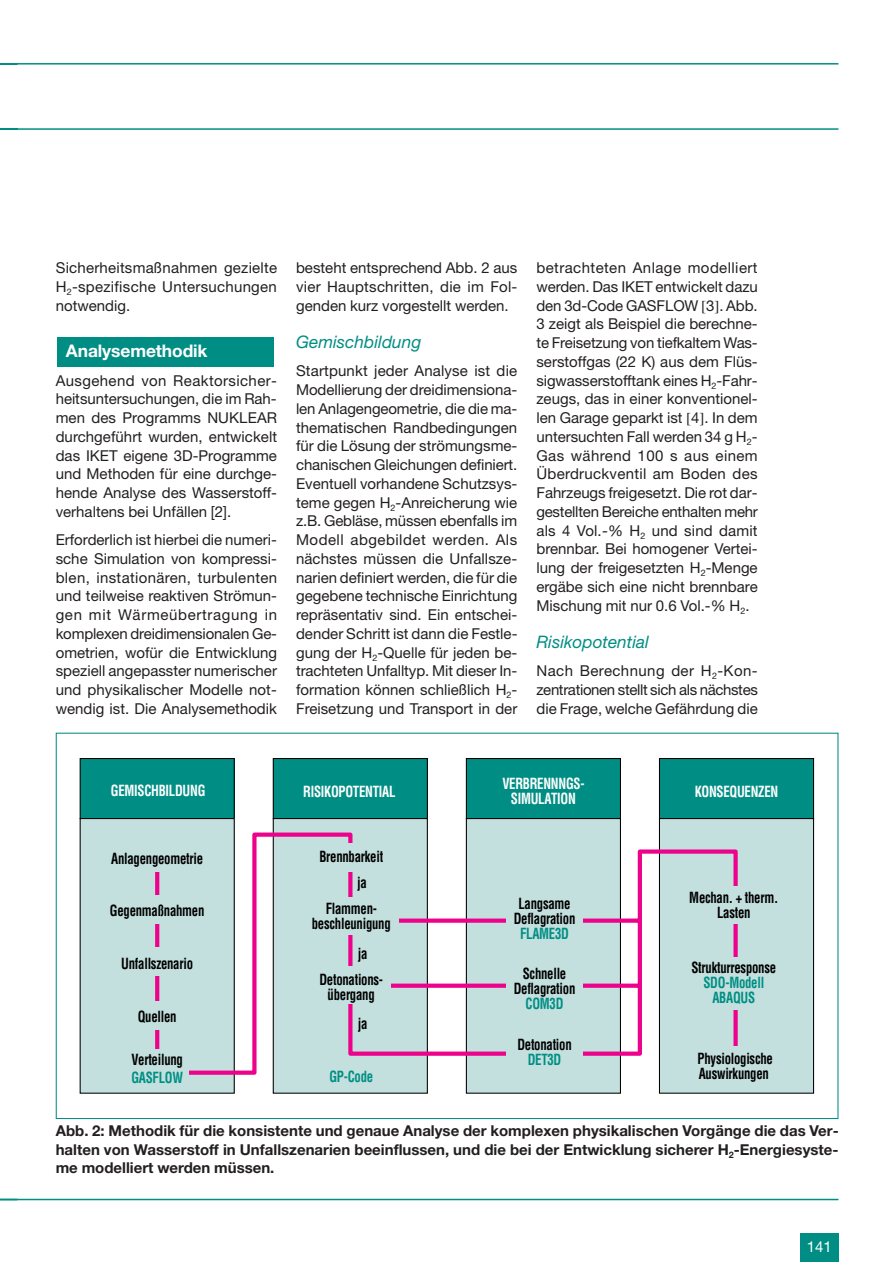
<style>
.page{position:relative;width:893px;height:1262px;background:#fff}
.page>*{position:absolute;margin:0;border:0;box-sizing:border-box;transform-origin:0 0}
.t1{font:700 17.4px "Helvetica Neue";letter-spacing:-.005em;color:#fff}
.t2{font:italic 17.25px "Helvetica Neue";color:#008e84}
.t3{font:15px/18.8px "Helvetica Neue";color:#231f20;text-align:justify}
.t4{font:700 condensed 15px/15px "Helvetica";letter-spacing:-.02em;color:#000;text-align:center;scale:.85 1}
.t5{font:700 15px/18.8px "Helvetica Neue";color:#231f20;text-align:justify}
.t6{font:700 condensed 15px/15px "Helvetica";letter-spacing:-.02em;color:#fff;text-align:center;scale:.85 1}
.t7{font:700 condensed 15px/15px "Helvetica";letter-spacing:-.02em;color:#008e84;text-align:center;scale:.85 1}
.t8{font:15px "Helvetica Neue";color:#fff}
</style>
<div class="page">
<div style="left:57px;top:337px;width:217px;height:30px;background:#008e84"></div>
<div style="left:800px;top:1233px;width:38px;height:28px;background:#008e84"></div>
<hr style="left:0;top:63px;width:838px;height:2px;background:#008e84">
<hr style="left:0;top:128px;width:838px;height:2px;background:#008e84">
<hr style="left:0;top:1198px;width:838px;height:2px;background:#008e84">
<svg style="left:0;top:1198px;width:17px;height:1px"></svg>
<div style="left:80px;top:758px;width:154px;height:60px;background:#008e84"></div>
<div style="left:80px;top:758px;width:155px;height:61px;border:1px solid #000"></div>
<div style="left:80px;top:818px;width:154px;height:275px;background:#c3e0de"></div>
<div style="left:80px;top:818px;width:155px;height:275px;border:1px solid #000"></div>
<div style="left:273px;top:758px;width:154px;height:60px;background:#008e84"></div>
<div style="left:273px;top:758px;width:155px;height:61px;border:1px solid #000"></div>
<div style="left:273px;top:818px;width:154px;height:275px;background:#c3e0de"></div>
<div style="left:466px;top:758px;width:154px;height:60px;background:#008e84"></div>
<div style="left:466px;top:758px;width:155px;height:61px;border:1px solid #000"></div>
<div style="left:466px;top:818px;width:154px;height:275px;background:#c3e0de"></div>
<div style="left:659px;top:758px;width:154px;height:60px;background:#008e84"></div>
<div style="left:659px;top:758px;width:155px;height:61px;border:1px solid #000"></div>
<div style="left:659px;top:818px;width:154px;height:275px;background:#c3e0de"></div>
<div style="left:659px;top:818px;width:155px;height:275px;border:1px solid #000"></div>
<svg style="left:155px;top:830px;width:583px;height:246px"></svg>
<div style="left:137px;top:843px;width:36px;height:28px;background:#c3e0de"></div>
<div style="left:330px;top:843px;width:36px;height:28px;background:#c3e0de"></div>
<div style="left:330px;top:897px;width:68px;height:37px;background:#c3e0de"></div>
<div style="left:330px;top:966px;width:60px;height:37px;background:#c3e0de"></div>
<div style="left:506px;top:1032px;width:76px;height:37px;background:#c3e0de"></div>
<div style="left:506px;top:962px;width:76px;height:37px;background:#c3e0de"></div>
<div style="left:506px;top:906px;width:76px;height:37px;background:#c3e0de"></div>
<div style="left:697px;top:886px;width:76px;height:37px;background:#c3e0de"></div>
<div style="left:696px;top:957px;width:76px;height:52px;background:#c3e0de"></div>
<div style="left:699px;top:1045px;width:76px;height:37px;background:#c3e0de"></div>
<div style="left:137px;top:895px;width:36px;height:28px;background:#c3e0de"></div>
<div style="left:137px;top:947px;width:36px;height:28px;background:#c3e0de"></div>
<div style="left:137px;top:1001px;width:36px;height:28px;background:#c3e0de"></div>
<div style="left:137px;top:1049px;width:51px;height:35px;background:#c3e0de"></div>
<p class="t3" style="left:56px;top:260px;width:223px">Sicherheitsmaßnahmen gezielte H<sub>2</sub>-spezifische Untersuchungen notwendig.</p>
<p class="t1" style="left:66px;top:345px;width:143px">Analysemethodik</p>
<p class="t3" style="left:56px;top:372px;width:223px">Ausgehend von Reaktorsicher&shy;heitsuntersuchungen, die im Rah&shy;men des Programms NUKLEAR durchgeführt wurden, entwickelt das IKET eigene 3D-Programme und Methoden für eine durchge&shy;hende Analyse des Wasserstoff&shy;verhaltens bei Unfällen [2].</p>
<p class="t3" style="left:56px;top:532px;width:223px">Erforderlich ist hierbei die numeri&shy;sche Simulation von kompressi&shy;blen, instationären, turbulenten und teilweise reaktiven Strömun&shy;gen mit Wärmeübertragung in komplexen dreidimensionalen Ge&shy;ometrien, wofür die Entwicklung speziell angepasster numerischer und physikalischer Modelle not&shy;wendig ist. Die Analysemethodik</p>
<p class="t3" style="left:296px;top:260px;width:223px">besteht entsprechend Abb. 2 aus vier Hauptschritten, die im Fol&shy;genden kurz vorgestellt werden.</p>
<p class="t2" style="left:296px;top:336px;width:127px">Gemischbildung</p>
<p class="t3" style="left:296px;top:363px;width:223px">Startpunkt jeder Analyse ist die Modellierung der dreidimensiona&shy;len Anlagengeometrie, die die ma&shy;thematischen Randbedingungen für die Lösung der strömungsme&shy;chanischen Gleichungen definiert.<br>Eventuell vorhandene Schutzsys&shy;teme gegen H<sub>2</sub>-Anreicherung wie z.B. Gebläse, müssen ebenfalls im Modell abgebildet werden. Als nächstes müssen die Unfallsze&shy;narien definiert werden, die für die gegebene technische Einrichtung repräsentativ sind. Ein entschei&shy;dender Schritt ist dann die Festle&shy;gung der H<sub>2</sub>-Quelle für jeden be&shy;trachteten Unfalltyp. Mit dieser In&shy;formation können schließlich H<sub>2</sub>- Freisetzung und Transport in der</p>
<p class="t3" style="left:536px;top:260px;width:223px">betrachteten Anlage modelliert werden. Das IKET entwickelt dazu den 3d-Code GASFLOW 3 . Abb.<br>3 zeigt als Beispiel die berechne&shy;te Freisetzung von tiefkaltem Was&shy;serstoffgas (22 K) aus dem Flüs&shy;sigwasserstofftank eines H<sub>2</sub>-Fahr&shy;zeugs, das in einer konventionel&shy;len Garage geparkt ist 4 . In dem untersuchten Fall werden 34 g H<sub>2</sub>- Gas während 100 s aus einem Überdruckventil am Boden des Fahrzeugs freigesetzt. Die rot dar&shy;gestellten Bereiche enthalten mehr als 4 Vol.-% H<sub>2</sub> und sind damit brennbar. Bei homogener Vertei&shy;lung der freigesetzten H<sub>2</sub>-Menge ergäbe sich eine nicht brennbare Mischung mit nur 0.6 Vol.-% H<sub>2</sub>.</p>
<p class="t2" style="left:536px;top:636px;width:114px">Risikopotential</p>
<p class="t3" style="left:536px;top:663px;width:223px">Nach Berechnung der H<sub>2</sub>-Kon&shy;zentrationen stellt sich als nächstes die Frage, welche Gefährdung die</p>
<p class="t6" style="left:111px;top:784px;width:113px">GEMISCHBILDUNG</p>
<p class="t4" style="left:111px;top:852px;width:110px">Anlagengeometrie</p>
<p class="t4" style="left:110px;top:904px;width:113px">Gegenmaßnahmen</p>
<p class="t4" style="left:121px;top:957px;width:86px">Unfallszenario</p>
<p class="t4" style="left:138px;top:1010px;width:47px">Quellen</p>
<p class="t4" style="left:131px;top:1053px;width:62px">Verteilung</p>
<p class="t7" style="left:131px;top:1071px;width:62px">GASFLOW</p>
<p class="t6" style="left:303px;top:785px;width:110px">RISIKOPOTENTIAL</p>
<p class="t4" style="left:319px;top:850px;width:77px">Brennbarkeit</p>
<p class="t4" style="left:357px;top:876px;width:13px">ja</p>
<p class="t4" style="left:326px;top:902px;width:62px">Flammen-</p>
<p class="t4" style="left:358px;top:910px;width:40px;line-height:29.1px;text-align:left;text-indent:-46px">beschleunigung ja</p>
<p class="t4" style="left:319px;top:973px;width:77px">Detonations&shy;übergang</p>
<p class="t4" style="left:358px;top:1017px;width:13px">ja</p>
<p class="t7" style="left:329px;top:1069px;width:53px">GP-Code</p>
<p class="t6" style="left:502px;top:777px;width:98px">VERBRENNNGS-<br>SIMULATION</p>
<p class="t4" style="left:513px;top:897px;width:74px">Langsame<br>Deflagration</p>
<p class="t7" style="left:520px;top:927px;width:59px">FLAME3D</p>
<p class="t4" style="left:513px;top:967px;width:74px">Schnelle<br>Deflagration</p>
<p class="t7" style="left:525px;top:997px;width:46px">COM3D</p>
<p class="t4" style="left:517px;top:1037px;width:65px">Detonation</p>
<p class="t7" style="left:527px;top:1052px;width:41px">DET3D</p>
<p class="t6" style="left:694px;top:785px;width:100px">KONSEQUENZEN</p>
<p class="t4" style="left:689px;top:891px;width:106px">Mechan. + therm.<br>Lasten</p>
<p class="t4" style="left:691px;top:961px;width:101px">Strukturresponse</p>
<p class="t7" style="left:703px;top:976px;width:73px">SDO-Modell<br>ABAQUS</p>
<p class="t4" style="left:697px;top:1052px;width:90px;text-align:left">Physiologische<br>Auswirkungen</p>
<p class="t5" style="left:56px;top:1122px;width:784px">Abb. 2: Methodik für die konsistente und genaue Analyse der komplexen physikalischen Vorgänge die das Ver&shy;halten von Wasserstoff in Unfallszenarien beeinflussen, und die bei der Entwicklung sicherer H<sub>2</sub>-Energiesyste&shy;me modelliert werden müssen.</p>
<p class="t8" style="left:806px;top:1241px;width:27px">141</p>
</div>
